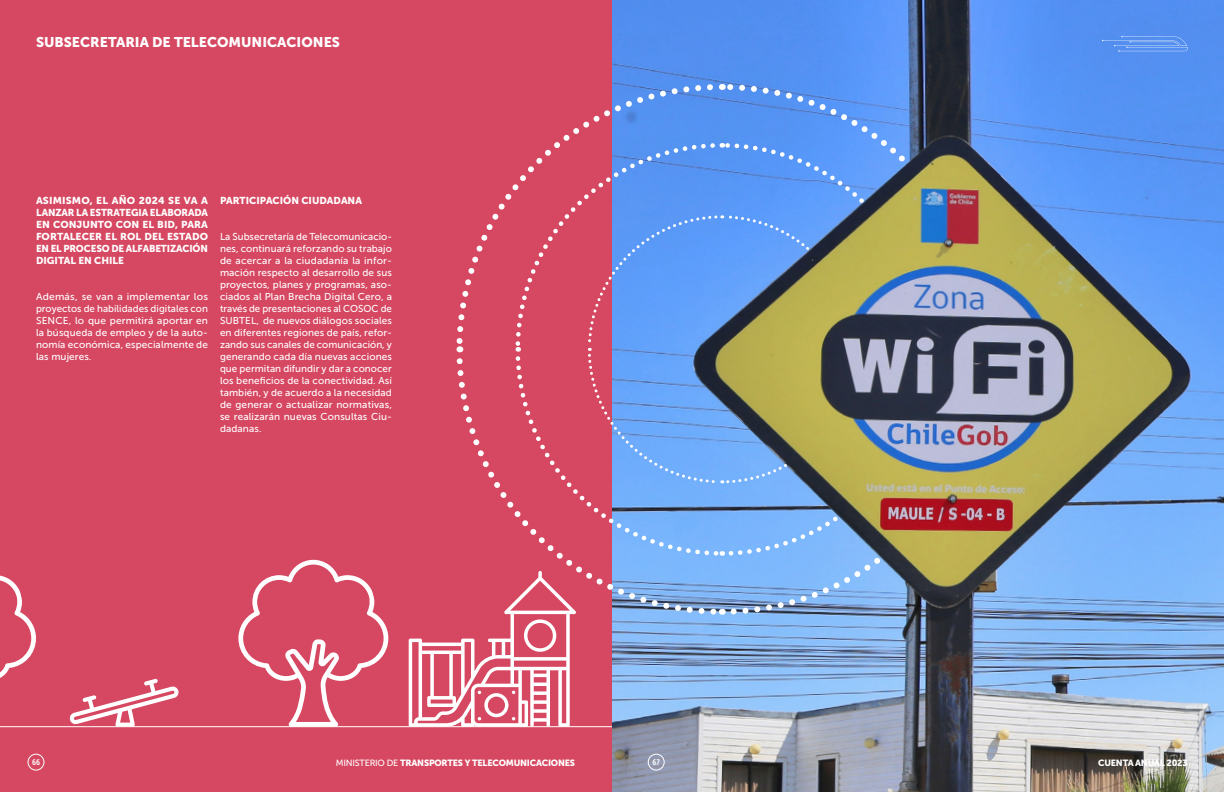
<style>
.page{position:relative;width:1224px;height:792px;background:#fff}
.page>*{position:absolute;margin:0;border:0;box-sizing:border-box;transform-origin:0 0}
.t1{font:14px "Museo Sans 900";color:#fff}
.t2{font:10px/12px "Museo Sans 500";letter-spacing:.01em;color:#fff;text-align:justify}
.t3{font:10px/12px "Museo Sans 900";color:#fff;text-align:justify}
.t4{font:9px "Museo Sans 900";letter-spacing:-.025em;color:#fff}
.t5{font:8px "Museo Sans Cond 700";color:#fff}
.s1{font-family:"Museo Sans 500"}
</style>
<div class="page">
<div style="left:0;top:0;width:612px;height:792px;background:#d64761"></div>
<div style="left:28px;top:754px;width:16px;height:16px;border:1px solid #fff;border-radius:50%"></div>
<img style="left:612px;top:0;width:612px;height:792px">
<svg style="left:1102px;top:36px;width:86px;height:16px"></svg>
<div style="left:648px;top:754px;width:16px;height:16px;border:1px solid #fff;border-radius:50%"></div>
<svg style="left:409px;top:618px;width:161px;height:108px"></svg>
<svg style="left:70px;top:679px;width:109px;height:47px"></svg>
<svg style="left:238px;top:560px;width:150px;height:166px"></svg>
<svg style="left:0;top:575px;width:36px;height:103px"></svg>
<hr style="left:0;top:726px;width:612px;height:1px;background:#fff">
<svg style="left:456px;top:81px;width:470px;height:537px"></svg>
<h1 class="t1" style="left:36px;top:34px;width:306px">SUBSECRETARIA DE TELECOMUNICACIONES</h1>
<p class="t3" style="left:36px;top:194px;width:174px">ASIMISMO, EL AÑO 2024 SE VA A LANZAR LA ESTRATEGIA ELABORADA EN CONJUNTO CON EL BID, PARA FORTALECER EL ROL DEL ESTADO EN EL PROCESO DE ALFABETIZACIÓN DIGITAL EN CHILE</p>
<p class="t2" style="left:36px;top:291px;width:174px">Además, se van a implementar los proyectos de habilidades digitales con SENCE, lo que permitirá aportar en la búsqueda de empleo y de la auto&shy;nomía económica, especialmente de las mujeres.</p>
<p class="t3" style="left:220px;top:194px;width:143px">PARTICIPACIÓN CIUDADANA</p>
<p class="t2" style="left:220px;top:231px;width:174px">La Subsecretaría de Telecomunicacio&shy;nes, continuará reforzando su trabajo de acercar a la ciudadanía la infor&shy;mación respecto al desarrollo de sus proyectos, planes y programas, aso&shy;ciados al Plan Brecha Digital Cero, a través de presentaciones al COSOC de SUBTEL, de nuevos diálogos sociales en diferentes regiones de país, refor&shy;zando sus canales de comunicación, y generando cada día nuevas acciones que permitan difundir y dar a conocer los beneficios de la conectividad. Así también, y de acuerdo a la necesidad de generar o actualizar normativas, se realizarán nuevas Consultas Ciu&shy;dadanas.</p>
<p class="t5" style="left:32px;top:758px;width:9px">66</p>
<p class="t4" style="left:336px;top:757px;width:241px"><span class="s1">MINISTERIO DE</span> TRANSPORTES Y TELECOMUNICACIONES</p>
<p class="t5" style="left:653px;top:758px;width:9px">67</p>
<p class="t4" style="left:1098px;top:757px;width:91px">CUENTA ANUAL 2023</p>
</div>
